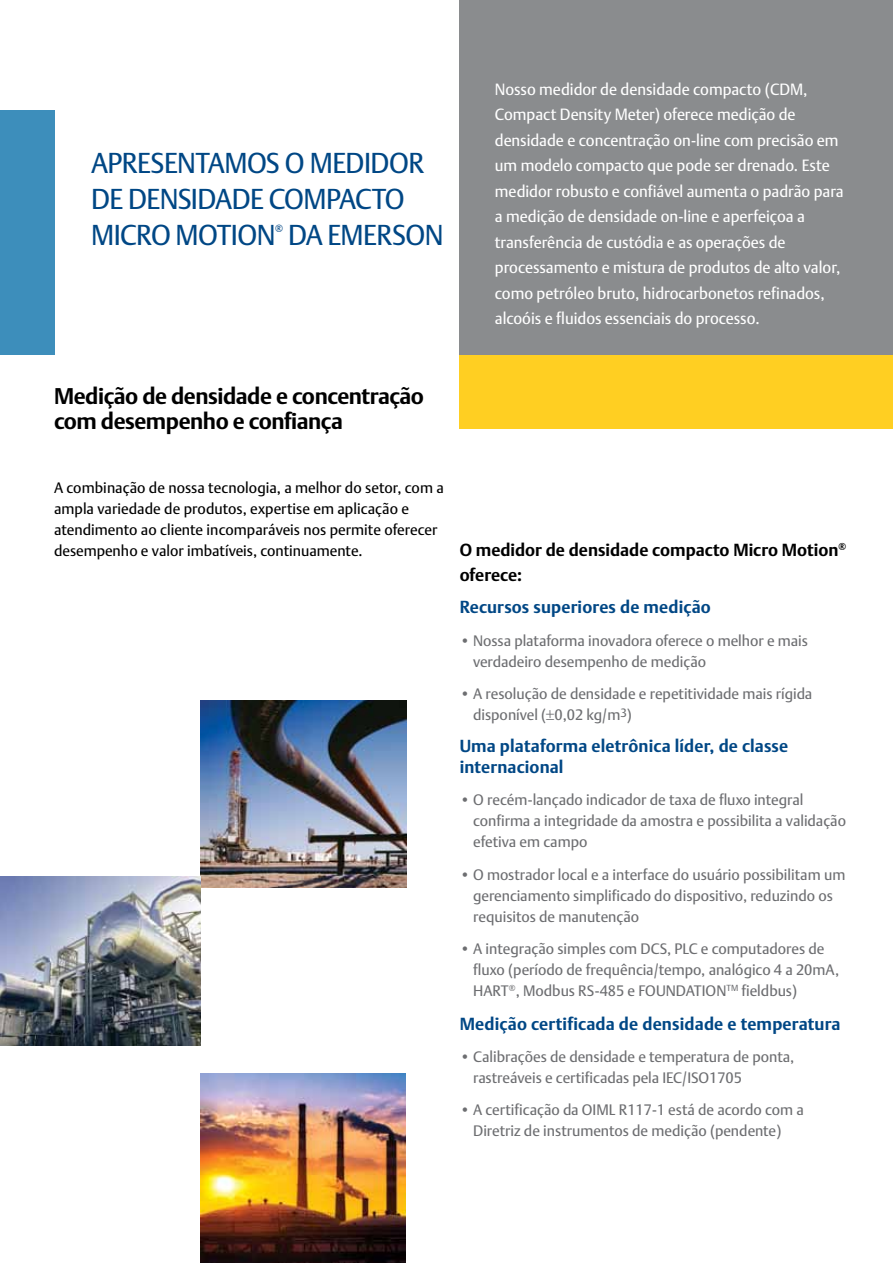
<style>
.page{position:relative;width:893px;height:1263px;background:#fff}
.page>*{position:absolute;margin:0;border:0;box-sizing:border-box;transform-origin:0 0}
.t1{font:28.5px/36px "DTL Argo T";letter-spacing:-.02em;color:#004785;scale:.96 1}
.t2{font:700 22.5px/25.5px "DTL Argo T";letter-spacing:-.02em;color:#000}
.t3{font:700 17.4px/25.5px "DTL Argo T";color:#000}
.t4{font:700 17.4px "DTL Argo T";letter-spacing:.01em;color:#004785}
.t5{font:700 17.25px/21px "DTL Argo T";letter-spacing:.01em;color:#004785}
.t6{font:16.2px/25.5px "DTL Argo T";color:#fff;scale:.96 1}
.t7{font:15px/21px "DTL Argo T";color:#6d6e71}
.t8{font:15px/21px "DTL Argo T";color:#000}
.t9{font:10.5px "DTL Argo T";color:#004785;scale:.96 1}
</style>
<div class="page">
<div style="left:0;top:110px;width:54px;height:245px;background:#3d8ebb"></div>
<div style="left:460px;top:341px;width:433px;height:87px;background:#ffcf22"></div>
<div style="left:460px;top:0;width:433px;height:354px;background:#8a8c8e"></div>
<img style="left:201px;top:701px;width:205px;height:186px">
<img style="left:0;top:877px;width:201px;height:169px">
<img style="left:200px;top:1073px;width:205px;height:190px">
<h1 class="t1" style="left:91px;top:145px;width:369px">APRESENTAMOS O MEDIDOR<br>DE DENSIDADE COMPACTO<br>MICRO MOTION DA EMERSON</h1>
<p class="t9" style="left:275px;top:222px;width:10px">®</p>
<p class="t6" style="left:495px;top:76px;width:365px">Nosso medidor de densidade compacto (CDM, Compact Density Meter) oferece medição de densidade e concentração on-line com precisão em um modelo compacto que pode ser drenado. Este medidor robusto e confiável aumenta o padrão para a medição de densidade on-line e aperfeiçoa a transferência de custódia e as operações de processamento e mistura de produtos de alto valor, como petróleo bruto, hidrocarbonetos refinados, alcoóis e fluidos essenciais do processo.</p>
<h2 class="t2" style="left:54px;top:383px;width:372px">Medição de densidade e concentração com desempenho e confiança</h2>
<p class="t8" style="left:54px;top:477px;width:391px">A combinação de nossa tecnologia, a melhor do setor, com a ampla variedade de produtos, expertise em aplicação e atendimento ao cliente incomparáveis nos permite oferecer desempenho e valor imbatíveis, continuamente.</p>
<p class="t3" style="left:460px;top:537px;width:388px">O medidor de densidade compacto Micro Motion<sup>® </sup>oferece:</p>
<p class="t5" style="left:460px;top:597px;width:253px">Recursos superiores de medição</p>
<p class="t7" style="left:473px;top:630px;width:336px;text-indent:-13px">• Nossa plataforma inovadora oferece o melhor e mais verdadeiro desempenho de medição</p>
<p class="t7" style="left:473px;top:683px;width:341px;text-indent:-13px">• A resolução de densidade e repetitividade mais rígida disponível (±0,02 kg/m<sup>3</sup>)</p>
<p class="t5" style="left:460px;top:735px;width:330px">Uma plataforma eletrônica líder, de classe internacional</p>
<p class="t7" style="left:473px;top:789px;width:374px;text-indent:-13px">• O recém-lançado indicador de taxa de fluxo integral confirma a integridade da amostra e possibilita a validação efetiva em campo</p>
<p class="t7" style="left:473px;top:864px;width:374px;text-indent:-13px">• O mostrador local e a interface do usuário possibilitam um gerenciamento simplificado do dispositivo, reduzindo os requisitos de manutenção</p>
<p class="t7" style="left:473px;top:938px;width:367px;text-indent:-13px">• A integração simples com DCS, PLC e computadores de fluxo (período de frequência/tempo, analógico 4 a 20mA,<br>HART<sup>®</sup>, Modbus RS-485 e FOUNDATION<sup>TM</sup> fieldbus)</p>
<p class="t4" style="left:460px;top:1013px;width:382px">Medição certificada de densidade e temperatura</p>
<p class="t7" style="left:473px;top:1046px;width:323px;text-indent:-13px">• Calibrações de densidade e temperatura de ponta, rastreáveis e certificadas pela IEC/ISO1705</p>
<p class="t7" style="left:460px;top:1099px;width:346px;text-align:center">• A certificação da OIML R117-1 está de acordo com a<br>Diretriz de instrumentos de medição (pendente)</p>
</div>
